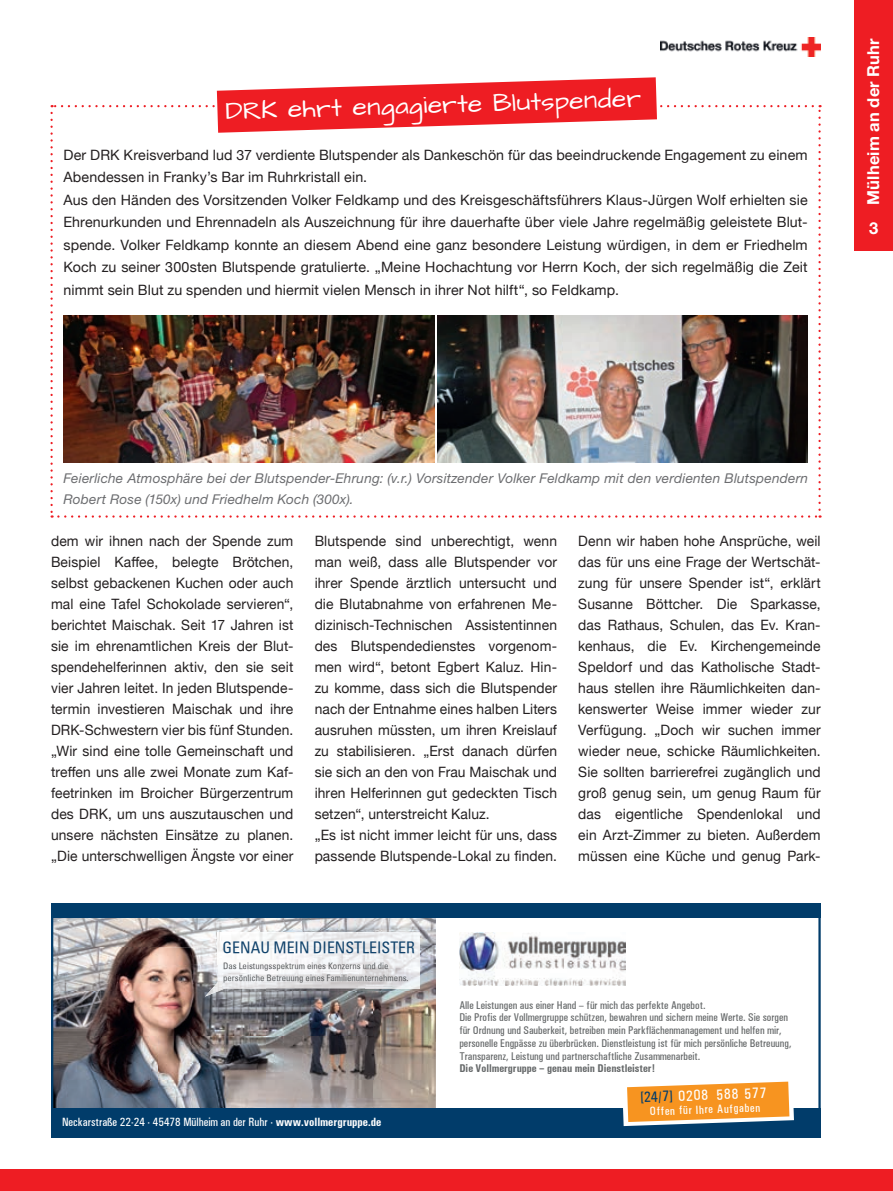
<style>
.page{position:relative;width:893px;height:1191px;background:#fff}
.page>*{position:absolute;margin:0;border:0;box-sizing:border-box;transform-origin:0 0}
.t1{font:25.5px "Architects Daughter";color:#fff;scale:1.04 1}
.t2{font:700 16.5px "Helvetica Neue LTW1 G";letter-spacing:.01em;color:#fff}
.t3{font:15.75px "Univers Condensed";color:#10426b}
.t4{font:500 condensed 15px "Univers";color:#fff}
.t5{font:14.25px/21px "Helvetica Neue";letter-spacing:.01em;color:#231f20;text-align:justify}
.t6{font:italic 13.5px/21px "Helvetica Neue LTW1 G";letter-spacing:.015em;color:#6c6d70}
.t7{font:500 condensed 12px "Univers";color:#fff}
.t8{font:500 condensed 11.25px/12.8px "Univers";color:#656869}
.t9{font:700 condensed 11.25px "Univers";color:#656869}
.t10{font:8.7px/12.3px "Univers Condensed";color:#55585a}
.s1{font-family:"Univers Condensed";font-weight:400;font-stretch:normal}
.s2{font-weight:700}
.s3{color:#013c6a}
</style>
<div class="page">
<div style="left:0;top:1169px;width:893px;height:22px;background:#ee1d23"></div>
<img style="left:660px;top:37px;width:160px;height:20px">
<div style="left:855px;top:0;width:38px;height:251px;background:#ee1d23"></div>
<img style="left:51px;top:917px;width:770px;height:191px">
<img style="left:218px;top:932px;width:148px;height:32px">
<img style="left:366px;top:932px;width:54px;height:56px">
<img style="left:205px;top:964px;width:161px;height:32px">
<img style="left:459px;top:932px;width:166px;height:53px">
<div style="left:51px;top:1108px;width:770px;height:29px;background:#013c6a"></div>
<div style="left:51px;top:903px;width:770px;height:14px;background:#013c6a"></div>
<svg style="left:622px;top:1077px;width:172px;height:49px"></svg>
<img style="left:50px;top:77px;width:771px;height:440px">
<h1 class="t1" style="left:225px;top:95px;width:401px;rotate:-2deg">DRK ehrt engagierte Blutspender</h1>
<p class="t5" style="left:63px;top:144px;width:746px;line-height:22.5px;text-align:left">Der DRK Kreisverband lud 37 verdiente Blutspender als Dankeschön für das beeindruckende Engagement zu einem Abendessen in Franky’s Bar im Ruhrkristall ein.<br>Aus den Händen des Vorsitzenden Volker Feldkamp und des Kreisgeschäftsführers Klaus-Jürgen Wolf erhielten sie Ehrenurkunden und Ehrennadeln als Auszeichnung für ihre dauerhafte über viele Jahre regelmäßig geleistete Blut&shy;spende. Volker Feldkamp konnte an diesem Abend eine ganz besondere Leistung würdigen, in dem er Friedhelm Koch zu seiner 300sten Blutspende gratulierte. „Meine Hochachtung vor Herrn Koch, der sich regelmäßig die Zeit nimmt sein Blut zu spenden und hiermit vielen Mensch in ihrer Not hilft“, so Feldkamp.</p>
<p class="t2" style="left:863px;top:205px;width:168px;rotate:-90deg">Mülheim an der Ruhr</p>
<p class="t2" style="left:869px;top:218px;width:11px">3</p>
<p class="t6" style="left:63px;top:468px;width:746px">Feierliche Atmosphäre bei der Blutspender-Ehrung: (v.r.) Vorsitzender Volker Feldkamp mit den verdienten Blutspendern<br>Robert Rose (150x) und Friedhelm Koch (300x).</p>
<p class="t5" style="left:51px;top:531px;width:244px">dem wir ihnen nach der Spende zum Beispiel Kaffee, belegte Brötchen, selbst gebackenen Kuchen oder auch mal eine Tafel Schokolade servieren“, berichtet Maischak. Seit 17 Jahren ist sie im ehrenamtlichen Kreis der Blut&shy;spendehelferinnen aktiv, den sie seit vier Jahren leitet. In jeden Blutspende&shy;termin investieren Maischak und ihre DRK-Schwestern vier bis fünf Stunden. „Wir sind eine tolle Gemeinschaft und treffen uns alle zwei Monate zum Kaf&shy;feetrinken im Broicher Bürgerzentrum des DRK, um uns auszutauschen und unsere nächsten Einsätze zu planen. „Die unterschwelligen Ängste vor einer</p>
<p class="t5" style="left:315px;top:531px;width:244px;text-align:left">Blutspende sind unberechtigt, wenn man weiß, dass alle Blutspender vor ihrer Spende ärztlich untersucht und die Blutabnahme von erfahrenen Me&shy;dizinisch-Technischen Assistentinnen des Blutspendedienstes vorgenom&shy;men wird“, betont Egbert Kaluz. Hin&shy;zu komme, dass sich die Blutspender nach der Entnahme eines halben Liters ausruhen müssten, um ihren Kreislauf zu stabilisieren. „Erst danach dürfen sie sich an den von Frau Maischak und ihren Helferinnen gut gedeckten Tisch setzen“, unterstreicht Kaluz.<br>„Es ist nicht immer leicht für uns, dass passende Blutspende-Lokal zu finden.</p>
<p class="t5" style="left:578px;top:531px;width:244px">Denn wir haben hohe Ansprüche, weil das für uns eine Frage der Wertschät&shy;zung für unsere Spender ist“, erklärt Susanne Böttcher. Die Sparkasse, das Rathaus, Schulen, das Ev. Kran&shy;kenhaus, die Ev. Kirchengemeinde Speldorf und das Katholische Stadt&shy;haus stellen ihre Räumlichkeiten dan&shy;kenswerter Weise immer wieder zur Verfügung. „Doch wir suchen immer wieder neue, schicke Räumlichkeiten.<br>Sie sollten barrierefrei zugänglich und groß genug sein, um genug Raum für das eigentliche Spendenlokal und ein Arzt-Zimmer zu bieten. Außerdem müssen eine Küche und genug Park-</p>
<p class="t3" style="left:223px;top:937px;width:194px">GENAU MEIN DIENSTLEISTER</p>
<p class="t10" style="left:223px;top:959px;width:187px">Das Leistungsspektrum eines Konzerns und die persönliche Betreuung eines Familienunternehmens.</p>
<p class="t7" style="left:62px;top:1115px;width:321px">Neckarstraße 22-24 <span class="s1">·</span> 45478 Mülheim an der Ruhr <span class="s1">·</span> <span class="s2">www.vollmergruppe.de</span></p>
<p class="t8" style="left:459px;top:998px;width:334px">Alle Leistungen aus einer Hand – für mich das perfekte Angebot.<br>Die Profis der Vollmergruppe schützen, bewahren und sichern meine Werte. Sie sorgen für Ordnung und Sauberkeit, betreiben mein Parkflächenmanagement und helfen mir, personelle Engpässe zu überbrücken. Dienstleistung ist für mich persönliche Betreuung, Transparenz, Leistung und partnerschaftliche Zusammenarbeit.</p>
<p class="t9" style="left:459px;top:1062px;width:197px">Die Vollmergruppe – genau mein Dienstleister!</p>
<p class="t4" style="left:640px;top:1088px;width:128px;rotate:-2deg"><span class="s3">[24/7]</span> 0208 588 577</p>
<p class="t7" style="left:649px;top:1104px;width:112px;rotate:-2deg">Offen für Ihre Aufgaben</p>
</div>
